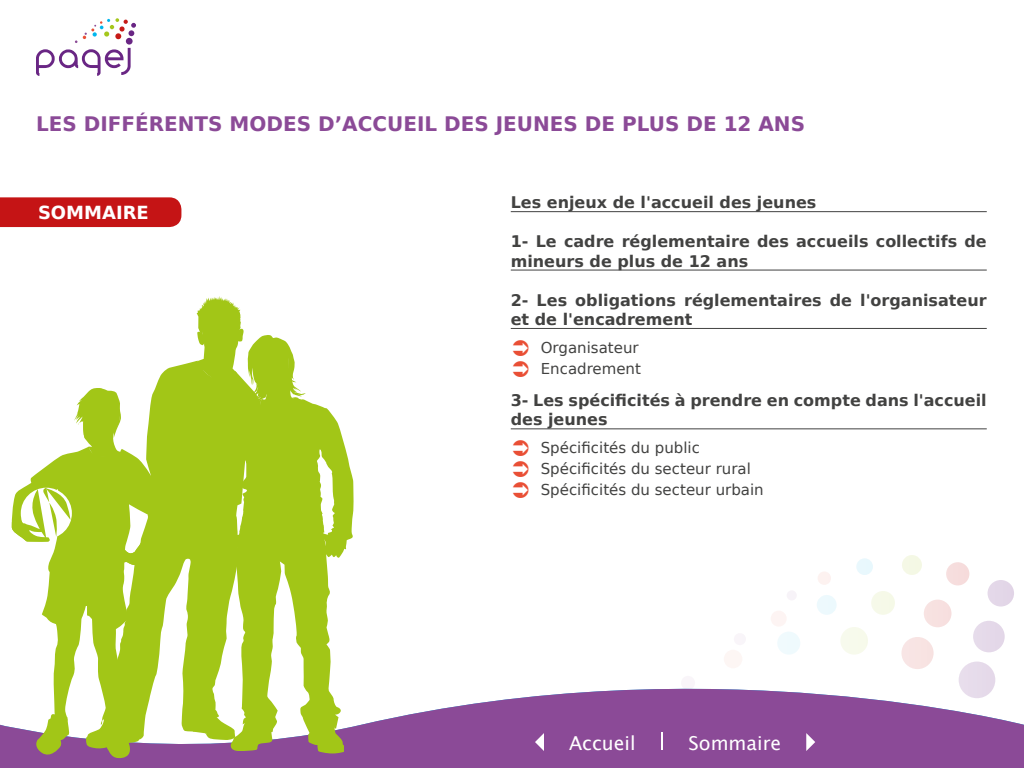
<style>
.page{position:relative;width:1024px;height:768px;background:#fff}
.page>*{position:absolute;margin:0;border:0;box-sizing:border-box;transform-origin:0 0}
.t1{font:700 20px "Bitstream Vera Sans";color:#8b4a97}
.t2{font:19.2px "Lucida Grande";color:#fff}
.t3{font:700 18px "Bitstream Vera Sans";color:#fff}
.t4{font:700 16px/19.2px "Bitstream Vera Sans";color:#424241}
.t5{font:15px/21px "Bitstream Vera Sans";color:#424241}
</style>
<div class="page">
<svg style="left:36px;top:18px;width:100px;height:58px"></svg>
<div style="left:901px;top:637px;width:33px;height:32px;background:#f8e4e3;border-radius:50%"></div>
<div style="left:840px;top:627px;width:28px;height:28px;background:#f7faec;border-radius:50%"></div>
<div style="left:777px;top:632px;width:23px;height:23px;background:#effafd;border-radius:50%"></div>
<div style="left:973px;top:621px;width:32px;height:31px;background:#e5d9e9;border-radius:50%"></div>
<div style="left:924px;top:600px;width:28px;height:27px;background:#f7e1e0;border-radius:50%"></div>
<div style="left:871px;top:591px;width:24px;height:24px;background:#f6f9e8;border-radius:50%"></div>
<div style="left:817px;top:595px;width:20px;height:20px;background:#edf9fd;border-radius:50%"></div>
<div style="left:771px;top:611px;width:16px;height:16px;background:#fdf4f3;border-radius:50%"></div>
<div style="left:734px;top:633px;width:12px;height:12px;background:#f9f5f9;border-radius:50%"></div>
<div style="left:988px;top:580px;width:26px;height:27px;background:#e3d7e8;border-radius:50%"></div>
<div style="left:946px;top:562px;width:23px;height:23px;background:#f6dddd;border-radius:50%"></div>
<div style="left:902px;top:555px;width:20px;height:20px;background:#f4f8e5;border-radius:50%"></div>
<div style="left:856px;top:558px;width:17px;height:17px;background:#e9f8fd;border-radius:50%"></div>
<div style="left:818px;top:571px;width:13px;height:14px;background:#fdf2f0;border-radius:50%"></div>
<div style="left:787px;top:590px;width:10px;height:11px;background:#f7f3f8;border-radius:50%"></div>
<svg style="left:0;top:644px;width:1024px;height:124px;fill:#8b4a97"></svg>
<svg style="left:535px;top:733px;width:9px;height:18px"></svg>
<svg style="left:806px;top:733px;width:9px;height:18px"></svg>
<svg style="left:661px;top:732px;width:2px;height:18px"></svg>
<hr style="left:511px;top:211px;width:476px;height:1px;background:#424241">
<hr style="left:511px;top:270px;width:476px;height:1px;background:#424241">
<hr style="left:511px;top:328px;width:476px;height:1px;background:#424241">
<hr style="left:511px;top:428px;width:476px;height:1px;background:#424241">
<div style="left:0;top:197px;width:181px;height:30px;background:#c51415"></div>
<svg style="left:12px;top:296px;width:342px;height:464px"></svg>
<p class="t1" style="left:36px;top:113px;width:771px">LES DIFFÉRENTS MODES D’ACCUEIL DES JEUNES DE PLUS DE 12 ANS</p>
<p class="t3" style="left:38px;top:202px;width:112px">SOMMAIRE</p>
<p class="t4" style="left:511px;top:193px;width:307px">Les enjeux de l'accueil des jeunes</p>
<p class="t4" style="left:511px;top:232px;width:477px">1- Le cadre réglementaire des accueils collectifs de mineurs de plus de 12 ans</p>
<p class="t4" style="left:511px;top:291px;width:477px">2- Les obligations réglementaires de l'organisateur et de l'encadrement</p>
<p class="t5" style="left:541px;top:337px;width:102px">Organisateur<br>Encadrement</p>
<p class="t4" style="left:511px;top:391px;width:478px">3- Les spécificités à prendre en compte dans l'accueil des jeunes</p>
<p class="t5" style="left:541px;top:438px;width:224px">Spécificités du public<br>Spécificités du secteur rural<br>Spécificités du secteur urbain</p>
<p class="t2" style="left:569px;top:732px;width:68px">Accueil</p>
<p class="t2" style="left:689px;top:732px;width:94px">Sommaire</p>
</div>
